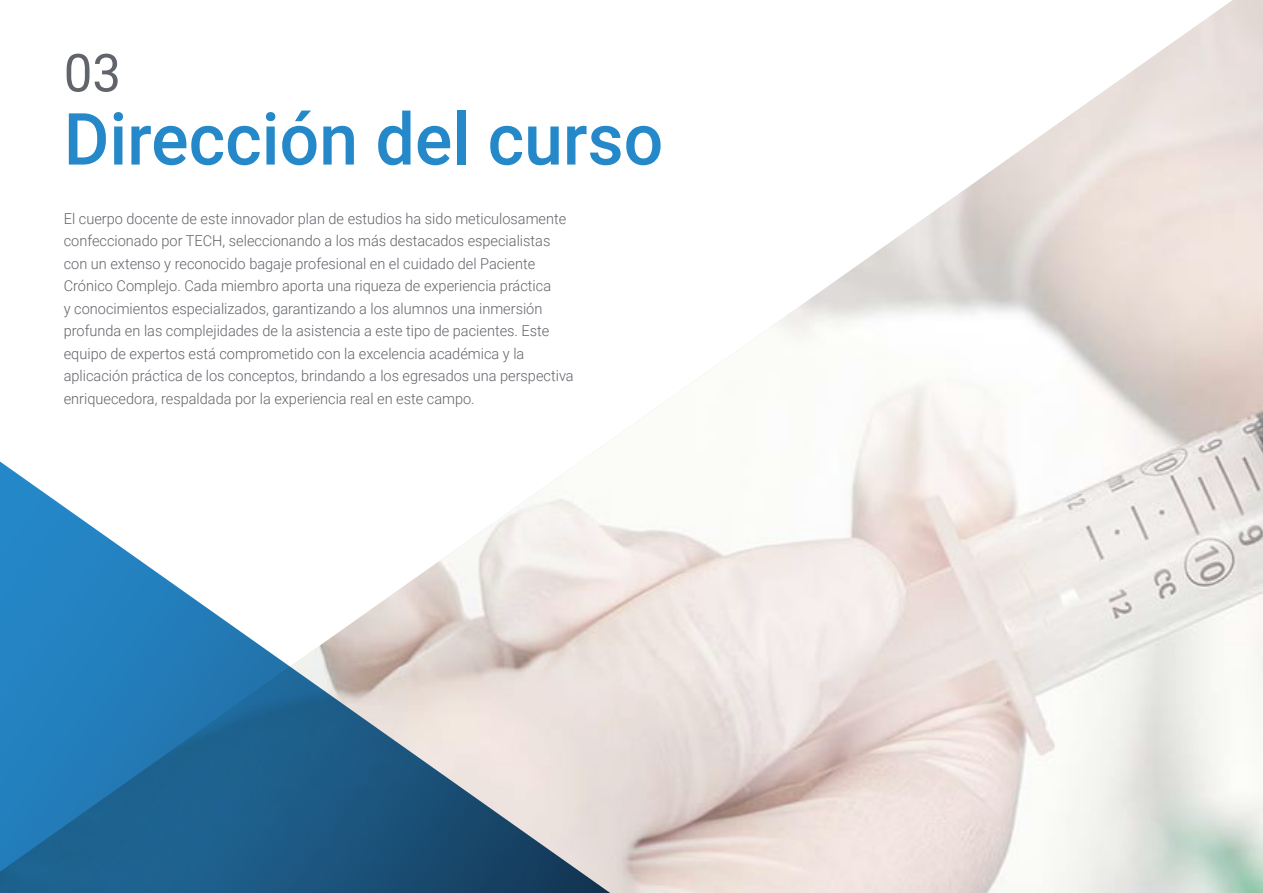
<style>
.page{position:relative;width:1263px;height:893px;background:#fff}
.page>*{position:absolute;margin:0;border:0;box-sizing:border-box;transform-origin:0 0}
.t1{font:500 72px "Roboto";color:#2488c9}
.t2{font:52.5px "Roboto";color:#61646a}
.t3{font:300 15px/22.5px "Roboto";color:#61646a}
</style>
<div class="page">
<img style="left:604px;top:0;width:659px;height:893px">
<svg style="left:0;top:446px;width:640px;height:447px"></svg>
<h2 class="t2" style="left:64px;top:36px;width:59px">03</h2>
<h1 class="t1" style="left:64px;top:89px;width:601px">Dirección del curso</h1>
<p class="t3" style="left:64px;top:207px;width:511px">El cuerpo docente de este innovador plan de estudios ha sido meticulosamente confeccionado por TECH, seleccionando a los más destacados especialistas con un extenso y reconocido bagaje profesional en el cuidado del Paciente Crónico Complejo. Cada miembro aporta una riqueza de experiencia práctica<br>y conocimientos especializados, garantizando a los alumnos una inmersión profunda en las complejidades de la asistencia a este tipo de pacientes. Este equipo de expertos está comprometido con la excelencia académica y la aplicación práctica de los conceptos, brindando a los egresados una perspectiva enriquecedora, respaldada por la experiencia real en este campo.</p>
</div>
